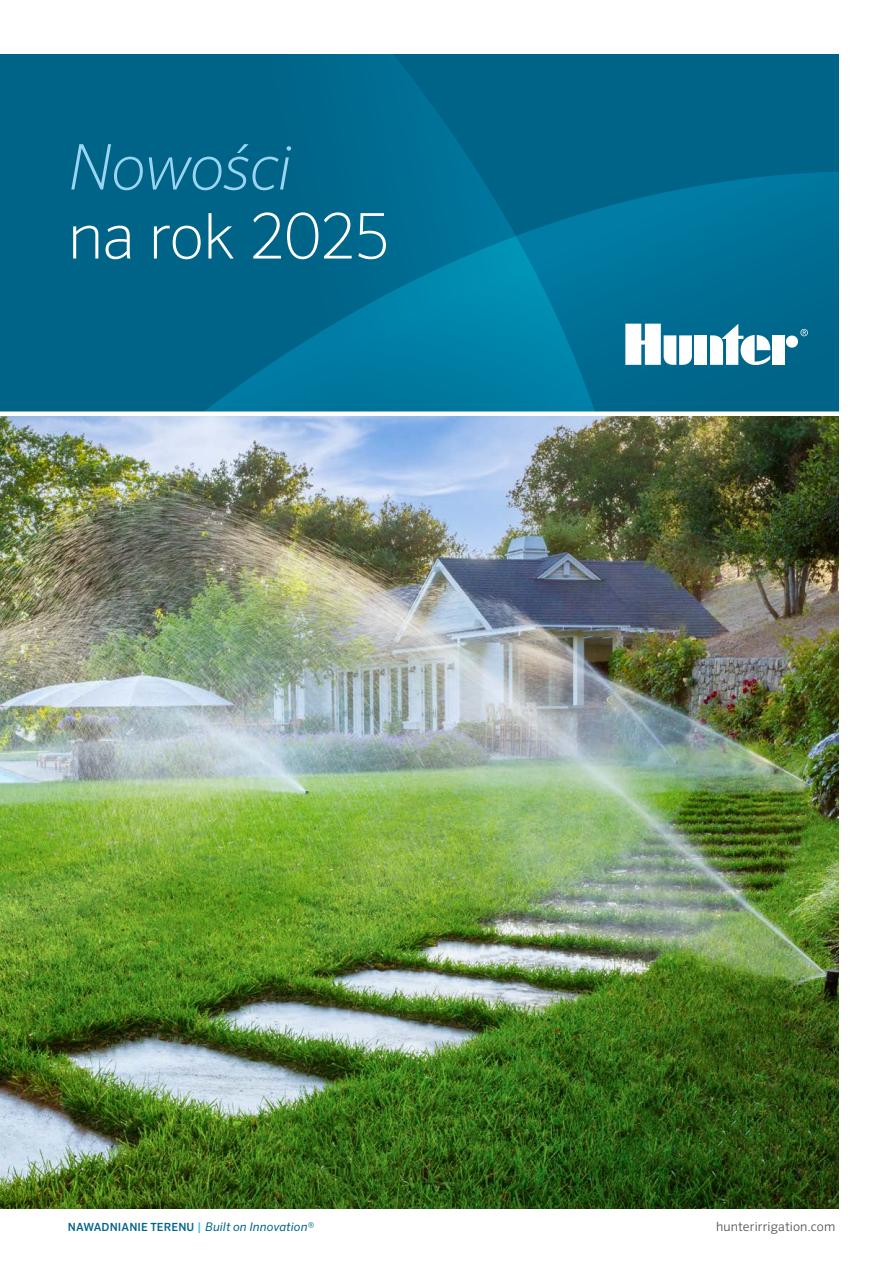
<style>
.page{position:relative;width:893px;height:1263px;background:#fff}
.page>*{position:absolute;margin:0;border:0;box-sizing:border-box;transform-origin:0 0}
.t1{font:200 63px "Sero Pro";letter-spacing:-.025em;color:#fff}
.t2{font:italic 200 63px "Sero Pro";letter-spacing:-.03em;color:#9bd5f4}
.t3{font:300 12.75px "Sero Pro";letter-spacing:.01em;color:#515254}
.t4{font:italic 12px "Sero Pro";letter-spacing:.005em;color:#006488}
.s1{font-weight:500;font-style:normal;font-size:11.25px}
.s2{font-weight:500;font-style:normal;color:#4cc0ef}
</style>
<div class="page">
<svg style="left:812px;top:54px;width:27px;height:357px;background:#00688d"></svg>
<svg style="left:0;top:54px;width:812px;height:357px;background:#006a8f"></svg>
<img style="left:0;top:416px;width:839px;height:793px">
<svg style="left:800px;top:329px;width:8px;height:7px"></svg>
<div style="left:695px;top:335px;width:12px;height:30px;background:#fff"></div>
<div style="left:786px;top:336px;width:12px;height:12px;background:#fff;border-radius:50%"></div>
<div style="left:772px;top:335px;width:13px;height:30px;background:#fff"></div>
<svg style="left:710px;top:324px;width:61px;height:41px"></svg>
<svg style="left:625px;top:324px;width:67px;height:41px"></svg>
<h1 class="t2" style="left:68px;top:130px;width:225px">Nowości</h1>
<h1 class="t1" style="left:68px;top:199px;width:323px">na rok 2025</h1>
<p class="t4" style="left:68px;top:1220px;width:247px"><span class="s1">NAWADNIANIE TERENU</span> <span class="s2">|</span> Built on Innovation®</p>
<p class="t3" style="left:716px;top:1219px;width:121px">hunterirrigation.com</p>
</div>
